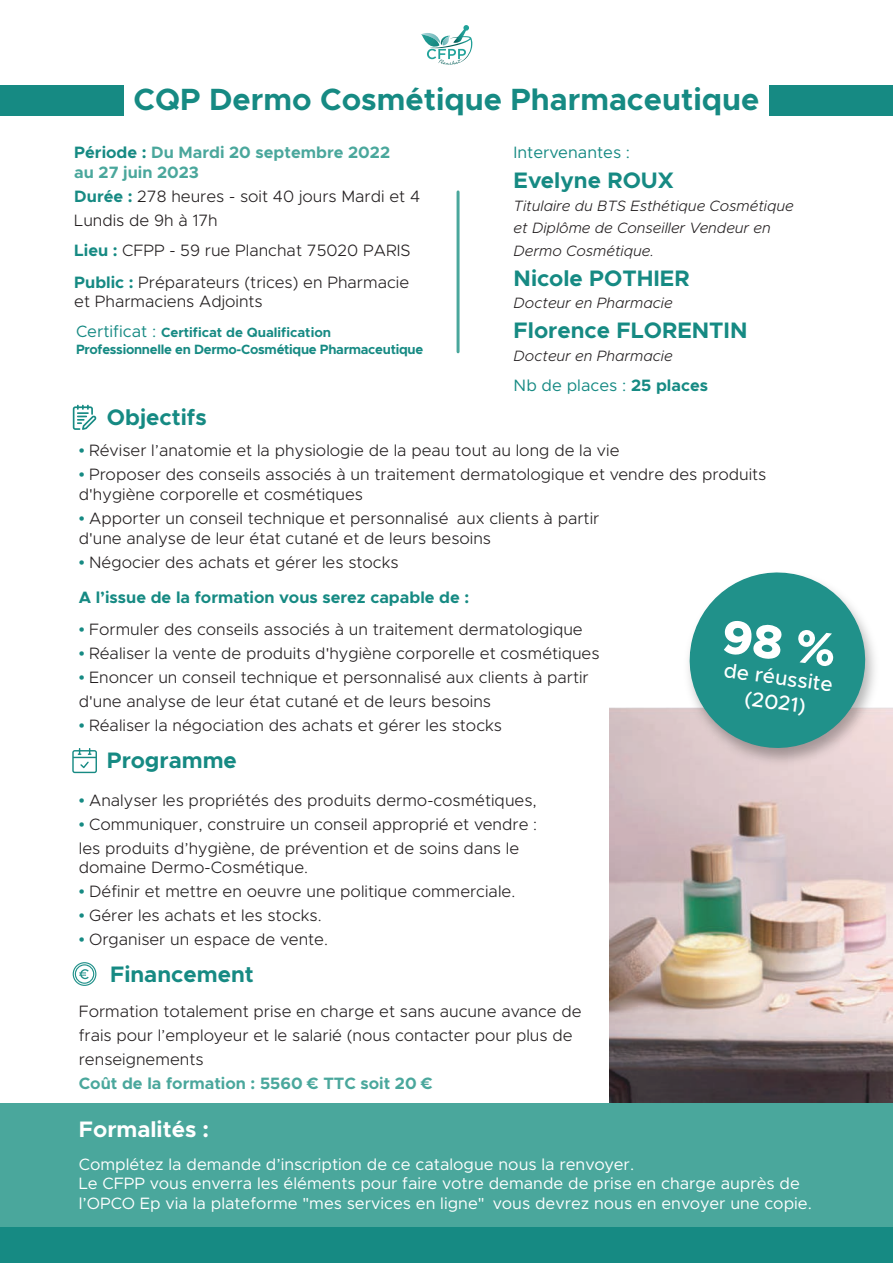
<style>
.page{position:relative;width:893px;height:1263px;background:#fff}
.page>*{position:absolute;margin:0;border:0;box-sizing:border-box;transform-origin:0 0}
.t1{font:700 30.9px "Metropolis";color:#168a83}
.t2{font:700 22.5px "Metropolis";color:#168a83}
.t3{font:700 22.5px "Metropolis";color:#fff}
.t4{font:500 20.55px/24.8px "Metropolis";color:#fff;text-align:center}
.t5{font:300 16.5px/24px "Metropolis";color:#231f20}
.t6{font:16.5px/19.5px "Metropolis";color:#fff}
.t7{font:700 16.5px/19.8px "Metropolis";color:#4aa79c}
.t8{font:700 16.5px "Metropolis";color:#168a83}
.t9{font:16.5px "Metropolis";color:#168a83}
.t10{font:italic 300 15px/22.5px "Metropolis";color:#231f20}
.t11{font:700 13.5px/16.2px "Metropolis";letter-spacing:-.02em;color:#168a83}
.s1{color:#168a83}
.s2{font-weight:700;color:#168a83}
.s3{font-weight:400;font-size:16.5px}
.s4{font-weight:700}
.s5{font-family:"Myriad Pro";font-weight:400;font-size:21px;color:#168a83}
</style>
<div class="page">
<div style="left:0;top:1103px;width:893px;height:160px;background:#4aa79c"></div>
<div style="left:0;top:1228px;width:893px;height:35px;background:#168a83"></div>
<svg style="left:421px;top:25px;width:50px;height:39px"></svg>
<svg style="left:72px;top:748px;width:25px;height:25px"></svg>
<svg style="left:73px;top:405px;width:24px;height:25px"></svg>
<svg style="left:73px;top:962px;width:23px;height:24px"></svg>
<hr style="left:457px;top:192px;width:3px;height:160px;background:#4aa79c">
<div style="left:0;top:86px;width:124px;height:30px;background:#168a83"></div>
<div style="left:769px;top:86px;width:124px;height:30px;background:#168a83"></div>
<img style="left:609px;top:707px;width:284px;height:395px">
<img style="left:678px;top:660px;width:207px;height:112px">
<svg style="left:681px;top:572px;width:193px;height:185px;background:#60aaa5"></svg>
<h1 class="t1" style="left:134px;top:80px;width:627px">CQP Dermo Cosmétique Pharmaceutique</h1>
<p class="t7" style="left:74px;top:143px;width:317px"><span class="s1">Période :</span> Du Mardi 20 septembre 2022 au 27 juin 2023</p>
<p class="t5" style="left:74px;top:184px;width:347px"><span class="s2">Durée :</span> 278 heures - soit 40 jours Mardi et 4<br>Lundis de 9h à 17h</p>
<p class="t5" style="left:74px;top:235px;width:338px;line-height:31.5px"><span class="s2">Lieu :</span> CFPP - 59 rue Planchat 75020 PARIS<br><span class="s2">Public :</span> Préparateurs (trices) en Pharmacie</p>
<p class="t5" style="left:74px;top:290px;width:190px">et Pharmaciens Adjoints</p>
<p class="t9" style="left:514px;top:142px;width:118px">Intervenantes :</p>
<h2 class="t2" style="left:514px;top:166px;width:162px">Evelyne ROUX</h2>
<p class="t10" style="left:514px;top:194px;width:282px">Titulaire du BTS Esthétique Cosmétique et Diplôme de Conseiller Vendeur en<br>Dermo Cosmétique.</p>
<h2 class="t2" style="left:514px;top:264px;width:177px">Nicole POTHIER</h2>
<p class="t10" style="left:514px;top:292px;width:161px">Docteur en Pharmacie</p>
<h2 class="t2" style="left:514px;top:316px;width:235px">Florence FLORENTIN</h2>
<p class="t10" style="left:514px;top:344px;width:161px">Docteur en Pharmacie</p>
<p class="t11" style="left:76px;top:325px;width:349px"><span class="s3">Certificat :</span> Certificat de Qualification<br>Professionnelle en Dermo-Cosmétique Pharmaceutique</p>
<p class="t9" style="left:514px;top:375px;width:196px">Nb de places : <span class="s4">25 places</span></p>
<h2 class="t2" style="left:107px;top:403px;width:101px">Objectifs</h2>
<p class="t5" style="left:79px;top:439px;width:542px"><span class="s5">•</span> Réviser l’anatomie et la physiologie de la peau tout au long de la vie</p>
<p class="t5" style="left:79px;top:465px;width:689px;line-height:19.8px"><span class="s5">•</span> Proposer des conseils associés à un traitement dermatologique et vendre des produits d'hygiène corporelle et cosmétiques</p>
<p class="t5" style="left:79px;top:509px;width:522px;line-height:19.8px"><span class="s5">•</span> Apporter un conseil technique et personnalisé aux clients à partir d'une analyse de leur état cutané et de leurs besoins</p>
<p class="t5" style="left:79px;top:550px;width:321px"><span class="s5">•</span> Négocier des achats et gérer les stocks</p>
<p class="t8" style="left:79px;top:587px;width:392px">A l’issue de la formation vous serez capable de :</p>
<p class="t5" style="left:79px;top:617px;width:505px"><span class="s5">•</span> Formuler des conseils associés à un traitement dermatologique</p>
<p class="t5" style="left:79px;top:641px;width:522px"><span class="s5">•</span> Réaliser la vente de produits d'hygiène corporelle et cosmétiques</p>
<p class="t5" style="left:79px;top:665px;width:511px"><span class="s5">•</span> Enoncer un conseil technique et personnalisé aux clients à partir d'une analyse de leur état cutané et de leurs besoins</p>
<p class="t5" style="left:79px;top:713px;width:425px"><span class="s5">•</span> Réaliser la négociation des achats et gérer les stocks</p>
<h2 class="t2" style="left:107px;top:746px;width:131px">Programme</h2>
<p class="t5" style="left:79px;top:788px;width:459px"><span class="s5">•</span> Analyser les propriétés des produits dermo-cosmétiques,</p>
<p class="t5" style="left:79px;top:812px;width:460px"><span class="s5">•</span> Communiquer, construire un conseil approprié et vendre : les produits d’hygiène, de prévention et de soins dans le</p>
<p class="t5" style="left:79px;top:856px;width:231px">domaine Dermo-Cosmétique.</p>
<p class="t5" style="left:79px;top:880px;width:438px"><span class="s5">•</span> Définir et mettre en oeuvre une politique commerciale.</p>
<p class="t5" style="left:79px;top:904px;width:244px"><span class="s5">•</span> Gérer les achats et les stocks.</p>
<p class="t5" style="left:79px;top:928px;width:251px"><span class="s5">•</span> Organiser un espace de vente.</p>
<p class="t4" style="left:725px;top:658px;width:111px;rotate:7deg">de réussite (2021)</p>
<h2 class="t2" style="left:110px;top:960px;width:145px">Financement</h2>
<p class="t5" style="left:79px;top:999px;width:504px">Formation totalement prise en charge et sans aucune avance de frais pour l’employeur et le salarié (nous contacter pour plus de renseignements</p>
<p class="t7" style="left:79px;top:1073px;width:355px">Coût de la formation : 5560 € TTC soit 20 €</p>
<h2 class="t3" style="left:79px;top:1115px;width:132px">Formalités :</h2>
<p class="t6" style="left:79px;top:1154px;width:735px">Complétez la demande d’inscription de ce catalogue nous la renvoyer.<br>Le CFPP vous enverra les éléments pour faire votre demande de prise en charge auprès de l’OPCO Ep via la plateforme "mes services en ligne" vous devrez nous en envoyer une copie.</p>
</div>
